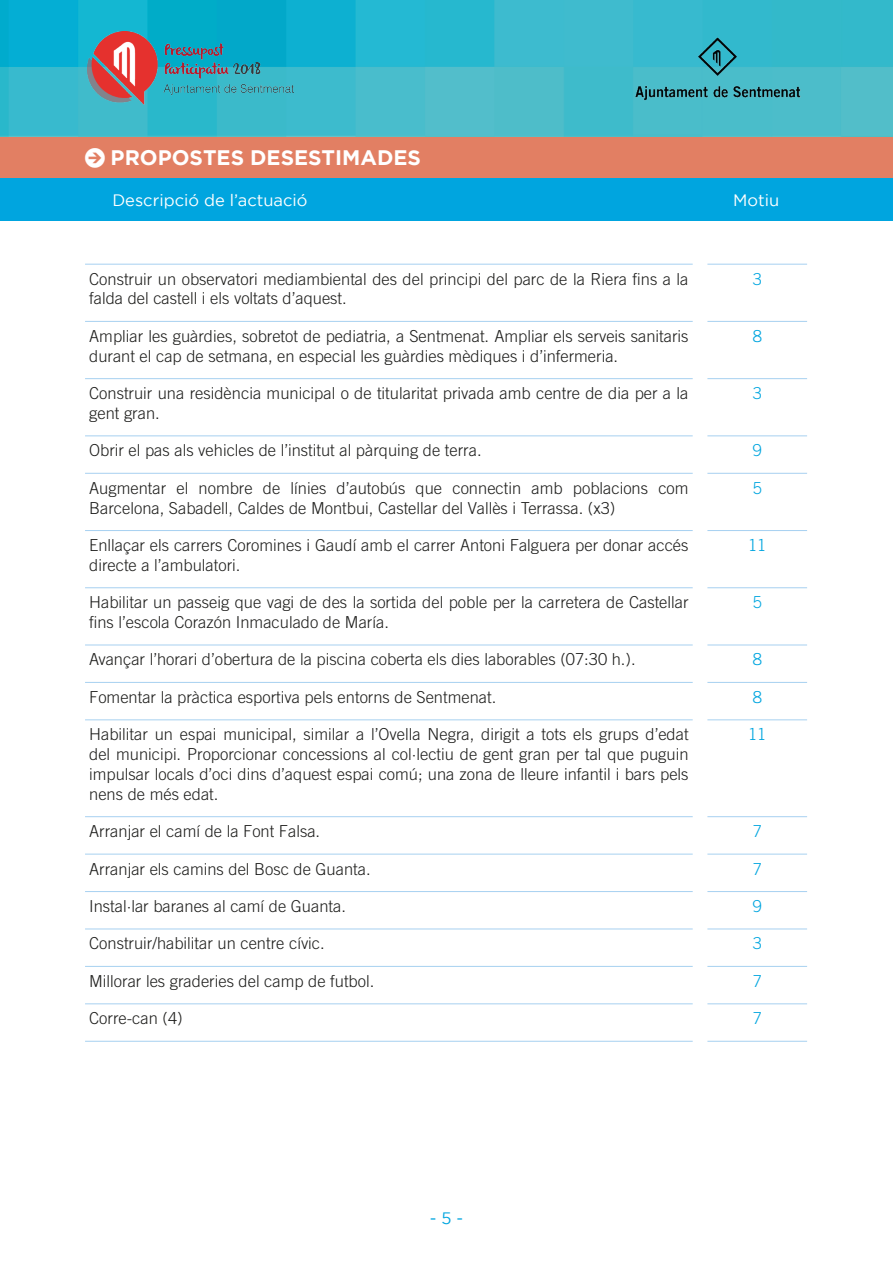
<style>
.page{position:relative;width:893px;height:1263px;background:#fff}
.page>*{position:absolute;margin:0;border:0;box-sizing:border-box;transform-origin:0 0}
.t1{font:700 21px "Gotham";color:#fff}
.t2{font:300 16.5px/19.8px "Trade Gothic LT Std";color:#1d1d1b}
.t3{font:16.5px "Gotham";color:#fff}
.t4{font:300 16.5px "Trade Gothic LT Std";color:#00a5df}
.t5{font:16.5px "Gotham";color:#00a5df}
.s1{font-family:"Arrowstfb";font-weight:400}
</style>
<div class="page">
<div style="left:0;top:136px;width:893px;height:43px;background:#e27f63"></div>
<div style="left:0;top:179px;width:893px;height:42px;background:#00a5df"></div>
<img style="left:0;top:0;width:893px;height:136px">
<img style="left:699px;top:32px;width:37px;height:45px">
<img style="left:634px;top:79px;width:166px;height:24px">
<img style="left:87px;top:32px;width:206px;height:73px">
<hr style="left:85px;top:264px;width:608px;height:1px;background:#aad2f1">
<hr style="left:707px;top:264px;width:100px;height:1px;background:#aad2f1">
<hr style="left:85px;top:321px;width:608px;height:1px;background:#aad2f1">
<hr style="left:707px;top:321px;width:100px;height:1px;background:#aad2f1">
<hr style="left:85px;top:378px;width:608px;height:1px;background:#aad2f1">
<hr style="left:707px;top:378px;width:100px;height:1px;background:#aad2f1">
<hr style="left:85px;top:435px;width:608px;height:1px;background:#aad2f1">
<hr style="left:707px;top:435px;width:100px;height:1px;background:#aad2f1">
<hr style="left:85px;top:473px;width:608px;height:1px;background:#aad2f1">
<hr style="left:707px;top:473px;width:100px;height:1px;background:#aad2f1">
<hr style="left:85px;top:530px;width:608px;height:1px;background:#aad2f1">
<hr style="left:707px;top:530px;width:100px;height:1px;background:#aad2f1">
<hr style="left:85px;top:587px;width:608px;height:1px;background:#aad2f1">
<hr style="left:707px;top:587px;width:100px;height:1px;background:#aad2f1">
<hr style="left:85px;top:644px;width:608px;height:1px;background:#aad2f1">
<hr style="left:707px;top:644px;width:100px;height:1px;background:#aad2f1">
<hr style="left:85px;top:682px;width:608px;height:1px;background:#aad2f1">
<hr style="left:707px;top:682px;width:100px;height:1px;background:#aad2f1">
<hr style="left:85px;top:719px;width:608px;height:1px;background:#aad2f1">
<hr style="left:707px;top:719px;width:100px;height:1px;background:#aad2f1">
<hr style="left:85px;top:816px;width:608px;height:1px;background:#aad2f1">
<hr style="left:707px;top:816px;width:100px;height:1px;background:#aad2f1">
<hr style="left:85px;top:853px;width:608px;height:2px;background:#aad2f1">
<hr style="left:707px;top:853px;width:100px;height:2px;background:#aad2f1">
<hr style="left:85px;top:891px;width:608px;height:1px;background:#aad2f1">
<hr style="left:707px;top:891px;width:100px;height:1px;background:#aad2f1">
<hr style="left:85px;top:928px;width:608px;height:1px;background:#aad2f1">
<hr style="left:707px;top:928px;width:100px;height:1px;background:#aad2f1">
<hr style="left:85px;top:966px;width:608px;height:1px;background:#aad2f1">
<hr style="left:707px;top:966px;width:100px;height:1px;background:#aad2f1">
<hr style="left:85px;top:1003px;width:608px;height:1px;background:#aad2f1">
<hr style="left:707px;top:1003px;width:100px;height:1px;background:#aad2f1">
<hr style="left:85px;top:1041px;width:608px;height:1px;background:#aad2f1">
<hr style="left:707px;top:1041px;width:100px;height:1px;background:#aad2f1">
<p class="t1" style="left:85px;top:145px;width:337px"><span class="s1">J</span> PROPOSTES DESESTIMADES</p>
<p class="t3" style="left:112px;top:191px;width:197px">Descripció de l’actuació</p>
<p class="t3" style="left:733px;top:191px;width:48px">Motiu</p>
<p class="t2" style="left:89px;top:269px;width:601px">Construir un observatori mediambiental des del principi del parc de la Riera fins a la falda del castell i els voltats d’aquest.</p>
<p class="t4" style="left:753px;top:269px;width:11px">3</p>
<p class="t2" style="left:89px;top:326px;width:601px">Ampliar les guàrdies, sobretot de pediatria, a Sentmenat. Ampliar els serveis sanitaris durant el cap de setmana, en especial les guàrdies mèdiques i d’infermeria.</p>
<p class="t4" style="left:753px;top:326px;width:11px">8</p>
<p class="t2" style="left:89px;top:383px;width:601px">Construir una residència municipal o de titularitat privada amb centre de dia per a la gent gran.</p>
<p class="t4" style="left:753px;top:383px;width:11px">3</p>
<p class="t2" style="left:89px;top:440px;width:394px">Obrir el pas als vehicles de l’institut al pàrquing de terra.</p>
<p class="t4" style="left:753px;top:441px;width:11px">9</p>
<p class="t2" style="left:89px;top:478px;width:601px">Augmentar el nombre de línies d’autobús que connectin amb poblacions com<br>Barcelona, Sabadell, Caldes de Montbui, Castellar del Vallès i Terrassa. (x3)</p>
<p class="t4" style="left:753px;top:478px;width:11px">5</p>
<p class="t2" style="left:89px;top:535px;width:601px">Enllaçar els carrers Coromines i Gaudí amb el carrer Antoni Falguera per donar accés directe a l’ambulatori.</p>
<p class="t4" style="left:748px;top:535px;width:20px">11</p>
<p class="t2" style="left:89px;top:592px;width:601px">Habilitar un passeig que vagi de des la sortida del poble per la carretera de Castellar fins l’escola Corazón Inmaculado de María.</p>
<p class="t4" style="left:753px;top:592px;width:11px">5</p>
<p class="t2" style="left:89px;top:649px;width:548px">Avançar l’horari d’obertura de la piscina coberta els dies laborables (07:30 h.).</p>
<p class="t4" style="left:753px;top:650px;width:11px">8</p>
<p class="t2" style="left:89px;top:687px;width:409px">Fomentar la pràctica esportiva pels entorns de Sentmenat.</p>
<p class="t4" style="left:753px;top:687px;width:11px">8</p>
<p class="t2" style="left:89px;top:724px;width:601px;text-align:justify">Habilitar un espai municipal, similar a l’Ovella Negra, dirigit a tots els grups d’edat del municipi. Proporcionar concessions al col·lectiu de gent gran per tal que puguin impulsar locals d’oci dins d’aquest espai comú; una zona de lleure infantil i bars pels nens de més edat.</p>
<p class="t4" style="left:748px;top:725px;width:20px">11</p>
<p class="t2" style="left:89px;top:821px;width:233px">Arranjar el camí de la Font Falsa.</p>
<p class="t4" style="left:753px;top:821px;width:11px">7</p>
<p class="t2" style="left:89px;top:858px;width:283px">Arranjar els camins del Bosc de Guanta.</p>
<p class="t4" style="left:753px;top:859px;width:11px">7</p>
<p class="t2" style="left:89px;top:896px;width:258px">Instal·lar baranes al camí de Guanta.</p>
<p class="t4" style="left:753px;top:896px;width:11px">9</p>
<p class="t2" style="left:89px;top:933px;width:237px">Construir/habilitar un centre cívic.</p>
<p class="t4" style="left:753px;top:934px;width:11px">3</p>
<p class="t2" style="left:89px;top:971px;width:287px">Millorar les graderies del camp de futbol.</p>
<p class="t4" style="left:753px;top:971px;width:11px">7</p>
<p class="t2" style="left:89px;top:1008px;width:95px">Corre-can (4)</p>
<p class="t4" style="left:753px;top:1008px;width:11px">7</p>
<p class="t5" style="left:430px;top:1209px;width:35px">- 5 -</p>
</div>
